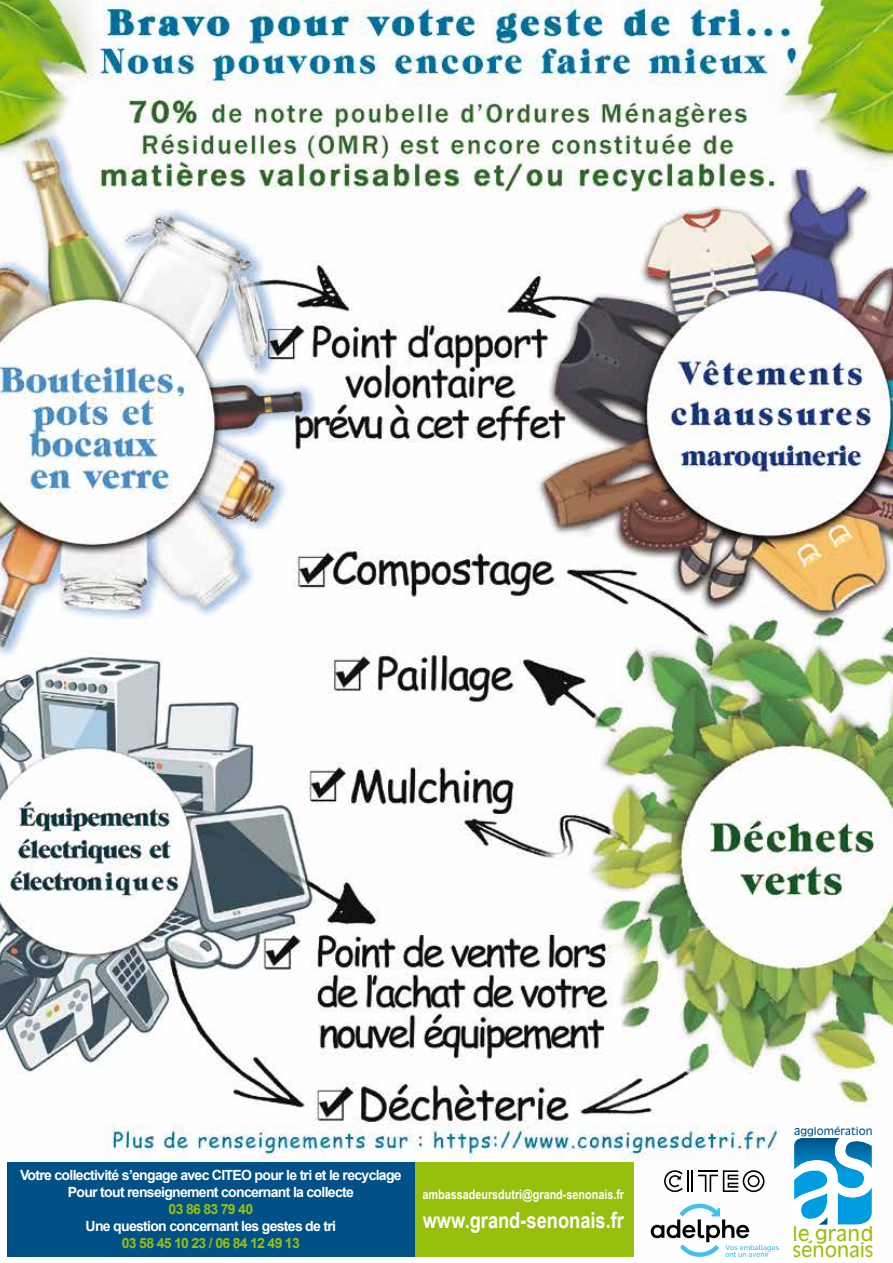
<style>
.page{position:relative;width:893px;height:1263px;background:#fff}
.page>*{position:absolute;margin:0;border:0;box-sizing:border-box;transform-origin:0 0}
.t1{font:700 22.2px "Arial Narrow";color:#fff}
.t2{font:18.9px "Antique Olive";color:#97bf0d}
.t3{font:18.15px "Antique Olive";color:#97bf0d}
.t4{font:700 14.1px/16.8px "Arial";letter-spacing:-.05em;color:#fff;text-align:center}
.t5{font:700 14.1px "Arial";letter-spacing:-.05em;color:#97bf0d}
.t6{font:700 13.2px "Arial Narrow";color:#fff}
.t7{font:10.2px "Antique Olive";color:#005187}
.s1{font-size:10.95px}
</style>
<div class="page">
<img style="left:0;top:0;width:893px;height:1244px">
<div style="left:414px;top:1162px;width:220px;height:95px;background:#97bf0d"></div>
<svg style="left:807px;top:1239px;width:5px;height:4px"></svg>
<svg style="left:794px;top:1138px;width:78px;height:87px"></svg>
<svg style="left:664px;top:1170px;width:100px;height:22px"></svg>
<svg style="left:651px;top:1202px;width:128px;height:55px"></svg>
<div style="left:7px;top:1162px;width:407px;height:95px;background:#005187"></div>
<p class="t4" style="left:20px;top:1167px;width:383px">Votre collectivité s’engage avec CITEO pour le tri et le recyclage<br>Pour tout renseignement concernant la collecte</p>
<p class="t5" style="left:169px;top:1199px;width:86px">03 86 83 79 40</p>
<p class="t4" style="left:86px;top:1217px;width:252px">Une question concernant les gestes de tri</p>
<p class="t5" style="left:122px;top:1233px;width:179px">03 58 45 10 23 / 06 84 12 49 13</p>
<p class="t6" style="left:422px;top:1184px;width:203px">ambassadeursdutri@grand-senonais.fr</p>
<h1 class="t1" style="left:423px;top:1204px;width:203px">www.grand-senonais.fr</h1>
<p class="t7" style="left:794px;top:1124px;width:80px"><span class="s1">a</span>gglomération</p>
<h2 class="t2" style="left:793px;top:1221px;width:83px">le grand</h2>
<p class="t3" style="left:793px;top:1238px;width:82px">senonais</p>
</div>
